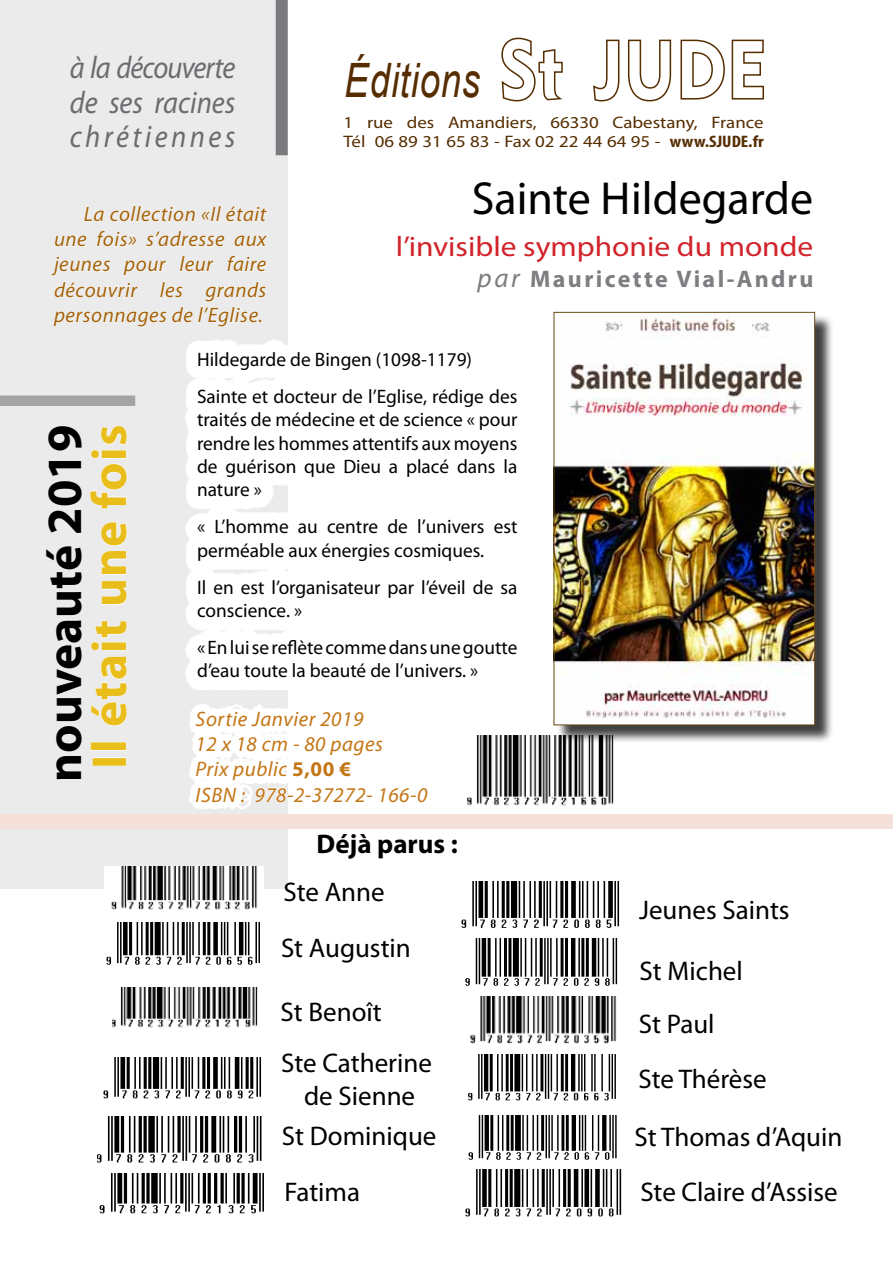
<style>
.page{position:relative;width:893px;height:1263px;background:#fff}
.page>*{position:absolute;margin:0;border:0;box-sizing:border-box;transform-origin:0 0}
.t1{font:700 49.5px "Myriad Pro";letter-spacing:.025em;color:#e9be1b}
.t2{font:700 49.5px "Myriad Pro";color:#000}
.t3{font:italic 47.4px "Arial";letter-spacing:.02em;color:#552d00;scale:.77 1}
.t4{font:46.5px "Myriad Pro";color:#000}
.t5{font:italic 31.35px/34.2px "Myriad Pro";color:#6b6c6f;text-align:justify;scale:.91 1}
.t6{font:28.35px "Myriad Pro";color:#d2232a;scale:1.11 1}
.t7{font:27px/55.9px "Myriad Pro";color:#000}
.t8{font:700 27px "Myriad Pro";color:#000}
.t9{font:700 24px "Myriad Pro";letter-spacing:.1em;color:#7c7e81}
.t10{font:italic 21px/25.2px "Myriad Pro";letter-spacing:.025em;color:#a5630a;text-align:justify}
.t11{font:italic 21px/25.2px "Myriad Pro";letter-spacing:.025em;color:#c47615}
.t12{font:19.5px/23.4px "Myriad Pro";color:#000}
.t13{font:16.65px/18.8px "Myriad Pro";color:#552d00;scale:1.13 1}
.s1{font-weight:700;font-stretch:condensed}
.s2{font-weight:400;font-style:italic;font-size:27px}
.s3{font-weight:700;font-style:normal}
</style>
<div class="page">
<div style="left:0;top:0;width:288px;height:205px;background:#ebebec"></div>
<svg style="left:501px;top:37px;width:62px;height:65px"></svg>
<svg style="left:593px;top:39px;width:27px;height:63px"></svg>
<svg style="left:627px;top:39px;width:45px;height:63px"></svg>
<svg style="left:680px;top:39px;width:84px;height:61px"></svg>
<div style="left:276px;top:0;width:12px;height:155px;background:#797a7d"></div>
<div style="left:0;top:205px;width:288px;height:684px;background:#ebebec"></div>
<div style="left:0;top:814px;width:893px;height:14px;background:#f5e1da"></div>
<img style="left:461px;top:882px;width:159px;height:46px">
<div style="left:184px;top:339px;width:345px;height:351px;background:#fff"></div>
<svg style="left:91px;top:621px;width:36px;height:105px"></svg>
<svg style="left:101px;top:581px;width:26px;height:24px"></svg>
<svg style="left:101px;top:522px;width:26px;height:53px"></svg>
<svg style="left:90px;top:426px;width:37px;height:82px"></svg>
<div style="left:0;top:395px;width:135px;height:11px;background:#a4a4a5"></div>
<svg style="left:84px;top:206px;width:183px;height:16px"></svg>
<svg style="left:55px;top:235px;width:32px;height:12px"></svg>
<svg style="left:97px;top:231px;width:39px;height:16px"></svg>
<svg style="left:146px;top:231px;width:79px;height:16px"></svg>
<svg style="left:234px;top:235px;width:33px;height:12px"></svg>
<svg style="left:51px;top:256px;width:216px;height:71px"></svg>
<img style="left:468px;top:1115px;width:149px;height:45px">
<img style="left:470px;top:996px;width:147px;height:48px">
<img style="left:465px;top:938px;width:153px;height:48px">
<img style="left:104px;top:866px;width:71px;height:44px">
<img style="left:106px;top:922px;width:69px;height:43px">
<img style="left:468px;top:1055px;width:148px;height:46px">
<img style="left:99px;top:1173px;width:74px;height:41px">
<img style="left:98px;top:1117px;width:77px;height:46px">
<svg style="left:175px;top:518px;width:267px;height:696px"></svg>
<img style="left:465px;top:1169px;width:157px;height:48px">
<img style="left:103px;top:1057px;width:163px;height:48px">
<img style="left:468px;top:736px;width:146px;height:70px">
<img style="left:112px;top:987px;width:156px;height:44px">
<div style="left:556px;top:314px;width:278px;height:430px;background:#000;opacity:.75"></div>
<img style="left:556px;top:314px;width:257px;height:409px">
<div style="left:554px;top:312px;width:261px;height:413px;border:1px solid #6b4a12"></div>
<h3 class="t5" style="left:70px;top:50px;width:184px">à la découverte de ses racines chrétiennes</h3>
<p class="t10" style="left:54px;top:201px;width:214px;text-indent:30px">La collection «Il était une fois» s’adresse aux jeunes pour leur faire découvrir les grands personnages de l’Eglise.</p>
<h2 class="t3" style="left:344px;top:50px;width:178px">éditions</h2>
<p class="t13" style="left:344px;top:113px;width:373px">1 rue des Amandiers, 66330 Cabestany, France<br>Tél 06 89 31 65 83 - Fax 02 22 44 64 95 - <span class="s1">www.SJUDE.fr</span></p>
<h3 class="t4" style="left:472px;top:170px;width:343px">Sainte Hildegarde</h3>
<h3 class="t6" style="left:396px;top:229px;width:378px">l’invisible symphonie du monde</h3>
<p class="t9" style="left:478px;top:264px;width:337px"><span class="s2">par</span> Mauricette Vial-Andru</p>
<h1 class="t2" style="left:32px;top:782px;width:358px;rotate:-90deg">nouveauté 2019</h1>
<h1 class="t1" style="left:77px;top:769px;width:345px;rotate:-90deg">Il était une fois</h1>
<p class="t12" style="left:197px;top:340px;width:322px;line-height:36.9px">Hildegarde de Bingen (1098-1179)<br>Sainte et docteur de l’Eglise, rédige des</p>
<p class="t12" style="left:197px;top:408px;width:322px;text-align:justify">traités de médecine et de science « pour rendre les hommes attentifs aux moyens de guérison que Dieu a placé dans la nature »</p>
<p class="t12" style="left:197px;top:515px;width:322px">« L’homme au centre de l’univers est perméable aux énergies cosmiques.</p>
<p class="t12" style="left:197px;top:575px;width:322px">Il en est l’organisateur par l’éveil de sa conscience. »</p>
<p class="t12" style="left:197px;top:635px;width:322px">« En lui se reflète comme dans une goutte d’eau toute la beauté de l’univers. »</p>
<p class="t11" style="left:196px;top:706px;width:233px">Sortie Janvier 2019<br>12 x 18 cm - 80 pages<br>Prix public <span class="s3">5,00 €<br></span>ISBN : 978-2-37272- 166-0</p>
<h3 class="t8" style="left:317px;top:826px;width:143px">Déjà parus :</h3>
<h3 class="t7" style="left:281px;top:864px;width:131px">Ste Anne<br>St Augustin</h3>
<h3 class="t7" style="left:281px;top:984px;width:103px">St Benoît</h3>
<h3 class="t7" style="left:281px;top:1046px;width:152px;line-height:32.4px;text-align:center">Ste Catherine de Sienne</h3>
<h3 class="t7" style="left:639px;top:881px;width:152px">Jeunes Saints</h3>
<h3 class="t7" style="left:640px;top:943px;width:105px">St Michel</h3>
<h3 class="t7" style="left:639px;top:995px;width:77px">St Paul</h3>
<h3 class="t7" style="left:638px;top:1051px;width:130px">Ste Thérèse</h3>
<h3 class="t7" style="left:282px;top:1108px;width:156px">St Dominique</h3>
<h3 class="t7" style="left:634px;top:1108px;width:209px">St Thomas d’Aquin</h3>
<h3 class="t7" style="left:285px;top:1164px;width:77px">Fatima</h3>
<h3 class="t7" style="left:640px;top:1164px;width:199px">Ste Claire d’Assise</h3>
</div>
